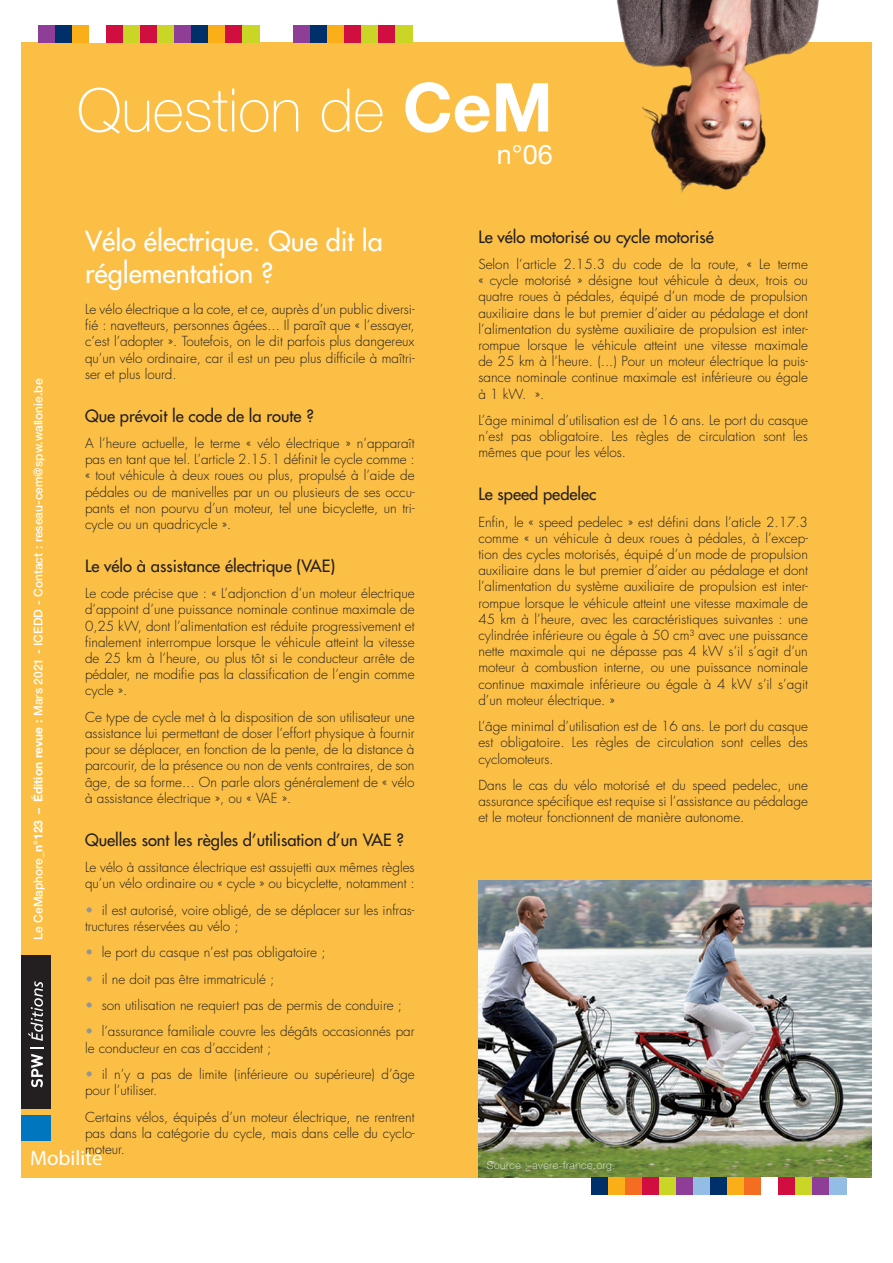
<style>
.page{position:relative;width:893px;height:1263px;background:#fff}
.page>*{position:absolute;margin:0;border:0;box-sizing:border-box;transform-origin:0 0}
.t1{font:100 60px "Helvetica Neue";color:#fff}
.t2{font:27px/32.4px "Futura";color:#fff}
.t3{font:27px "Helvetica Neue";color:#fff}
.t4{font:21px "Myriad Pro";color:#fff}
.t5{font:16.5px "Futura";color:#231f20}
.t6{font:300 13.5px/16.2px "Futura";color:#231f20;text-align:justify}
.t7{font:500 12px "Helvetica Neue";color:#fff}
.t8{font:100 10.5px "Helvetica Neue";letter-spacing:.05em;color:#fff}
.s1{font-weight:700;font-size:67.5px}
.s2{color:#939598}
.s3{font-weight:700}
</style>
<div class="page">
<div style="left:21px;top:43px;width:851px;height:1135px;background:#fbbf46"></div>
<img style="left:478px;top:880px;width:394px;height:298px">
<div style="left:38px;top:26px;width:17px;height:17px;background:#8f3e97"></div>
<div style="left:55px;top:26px;width:17px;height:17px;background:#00306a"></div>
<div style="left:72px;top:26px;width:17px;height:17px;background:#faaf18"></div>
<div style="left:106px;top:26px;width:17px;height:17px;background:#d10e40"></div>
<div style="left:123px;top:26px;width:17px;height:17px;background:#c9d626"></div>
<div style="left:140px;top:26px;width:17px;height:17px;background:#d10e40"></div>
<div style="left:157px;top:26px;width:17px;height:17px;background:#c9d626"></div>
<div style="left:174px;top:26px;width:17px;height:17px;background:#8f3e97"></div>
<div style="left:191px;top:26px;width:17px;height:17px;background:#00306a"></div>
<div style="left:208px;top:26px;width:17px;height:17px;background:#faaf18"></div>
<div style="left:225px;top:26px;width:17px;height:17px;background:#d10e40"></div>
<div style="left:242px;top:26px;width:17px;height:17px;background:#c9d626"></div>
<div style="left:293px;top:26px;width:17px;height:17px;background:#8f3e97"></div>
<div style="left:310px;top:26px;width:17px;height:17px;background:#00306a"></div>
<div style="left:327px;top:26px;width:17px;height:17px;background:#faaf18"></div>
<div style="left:344px;top:26px;width:17px;height:17px;background:#d10e40"></div>
<div style="left:361px;top:26px;width:17px;height:17px;background:#c9d626"></div>
<div style="left:378px;top:26px;width:17px;height:17px;background:#d10e40"></div>
<div style="left:395px;top:26px;width:17px;height:17px;background:#c9d626"></div>
<div style="left:21px;top:1115px;width:30px;height:25px;background:#0076be"></div>
<div style="left:21px;top:956px;width:30px;height:153px;background:#231f20"></div>
<svg style="left:31px;top:1054px;width:12px;height:33px"></svg>
<svg style="left:30px;top:1047px;width:14px;height:1px"></svg>
<svg style="left:28px;top:981px;width:15px;height:60px"></svg>
<div style="left:591px;top:1178px;width:17px;height:17px;background:#00306a"></div>
<div style="left:608px;top:1178px;width:17px;height:17px;background:#faaf18"></div>
<div style="left:625px;top:1178px;width:17px;height:17px;background:#f36e21"></div>
<div style="left:642px;top:1178px;width:17px;height:17px;background:#d10e40"></div>
<div style="left:659px;top:1178px;width:17px;height:17px;background:#c9d626"></div>
<div style="left:676px;top:1178px;width:17px;height:17px;background:#8f3e97"></div>
<div style="left:693px;top:1178px;width:17px;height:17px;background:#93bde5"></div>
<div style="left:710px;top:1178px;width:17px;height:17px;background:#00306a"></div>
<div style="left:727px;top:1178px;width:17px;height:17px;background:#faaf18"></div>
<div style="left:744px;top:1178px;width:17px;height:17px;background:#f36e21"></div>
<div style="left:778px;top:1178px;width:17px;height:17px;background:#d10e40"></div>
<div style="left:795px;top:1178px;width:17px;height:17px;background:#c9d626"></div>
<div style="left:812px;top:1178px;width:17px;height:17px;background:#8f3e97"></div>
<div style="left:829px;top:1178px;width:17px;height:17px;background:#93bde5"></div>
<img style="left:582px;top:0;width:268px;height:193px">
<h1 class="t1" style="left:77px;top:76px;width:477px">Question de <span class="s1">CeM</span></h1>
<h2 class="t3" style="left:497px;top:138px;width:57px">n°06</h2>
<h2 class="t2" style="left:85px;top:225px;width:299px">Vélo électrique. Que dit la réglementation ?</h2>
<p class="t6" style="left:85px;top:301px;width:331px">Le vélo électrique a la cote, et ce, auprès d’un public diversi&shy;fié : navetteurs, personnes âgées... Il paraît que « l’essayer, c’est l’adopter ». Toutefois, on le dit parfois plus dangereux qu’un vélo ordinaire, car il est un peu plus difficile à maîtri&shy;ser et plus lourd.</p>
<p class="t5" style="left:85px;top:405px;width:230px">Que prévoit le code de la route ?</p>
<p class="t6" style="left:85px;top:435px;width:331px">A l’heure actuelle, le terme « vélo électrique » n’apparaît pas en tant que tel. L’article 2.15.1 définit le cycle comme : « tout véhicule à deux roues ou plus, propulsé à l’aide de pédales ou de manivelles par un ou plusieurs de ses occu&shy;pants et non pourvu d’un moteur, tel une bicyclette, un tri&shy;cycle ou un quadricycle ».</p>
<p class="t5" style="left:85px;top:555px;width:252px">Le vélo à assistance électrique (VAE)</p>
<p class="t6" style="left:85px;top:585px;width:331px">Le code précise que : « L’adjonction d’un moteur électrique d’appoint d’une puissance nominale continue maximale de 0,25 kW, dont l’alimentation est réduite progressivement et finalement interrompue lorsque le véhicule atteint la vitesse de 25 km à l’heure, ou plus tôt si le conducteur arrête de pédaler, ne modifie pas la classification de l’engin comme cycle ».</p>
<p class="t6" style="left:85px;top:709px;width:331px">Ce type de cycle met à la disposition de son utilisateur une assistance lui permettant de doser l’effort physique à fournir pour se déplacer, en fonction de la pente, de la distance à parcourir, de la présence ou non de vents contraires, de son âge, de sa forme... On parle alors généralement de « vélo à assistance électrique », ou « VAE ».</p>
<p class="t5" style="left:85px;top:829px;width:320px">Quelles sont les règles d’utilisation d’un VAE ?</p>
<p class="t6" style="left:85px;top:859px;width:331px">Le vélo à assitance électrique est assujetti aux mêmes règles qu’un vélo ordinaire ou « cycle » ou bicyclette, notamment :</p>
<p class="t6" style="left:85px;top:902px;width:331px"><span class="s2">•</span> il est autorisé, voire obligé, de se déplacer sur les infras&shy;tructures réservées au vélo ;</p>
<p class="t6" style="left:85px;top:944px;width:242px"><span class="s2">•</span> le port du casque n’est pas obligatoire ;</p>
<p class="t6" style="left:85px;top:971px;width:191px"><span class="s2">•</span> il ne doit pas être immatriculé ;</p>
<p class="t6" style="left:85px;top:997px;width:318px"><span class="s2">•</span> son utilisation ne requiert pas de permis de conduire ;</p>
<p class="t6" style="left:85px;top:1024px;width:331px"><span class="s2">•</span> l’assurance familiale couvre les dégâts occasionnés par le conducteur en cas d’accident ;</p>
<p class="t6" style="left:85px;top:1066px;width:331px"><span class="s2">•</span> il n’y a pas de limite (inférieure ou supérieure) d’âge pour l’utiliser.</p>
<p class="t6" style="left:85px;top:1109px;width:331px">Certains vélos, équipés d’un moteur électrique, ne rentrent pas dans la catégorie du cycle, mais dans celle du cyclo&shy;moteur.</p>
<p class="t7" style="left:31px;top:940px;width:562px;rotate:-90deg">Le CeMaphore_<span class="s3">n°123 – Édition revue :</span> Mars 2021 - ICEDD - Contact : reseau-cem@spw.wallonie.be</p>
<h3 class="t4" style="left:30px;top:1146px;width:74px">Mobilité</h3>
<p class="t5" style="left:478px;top:226px;width:237px">Le vélo motorisé ou cycle motorisé</p>
<p class="t6" style="left:478px;top:256px;width:331px">Selon l’article 2.15.3 du code de la route, « Le terme « cycle motorisé » désigne tout véhicule à deux, trois ou quatre roues à pédales, équipé d’un mode de propulsion auxiliaire dans le but premier d’aider au pédalage et dont l’alimentation du système auxiliaire de propulsion est inter&shy;rompue lorsque le véhicule atteint une vitesse maximale de 25 km à l’heure. (...) Pour un moteur électrique la puis&shy;sance nominale continue maximale est inférieure ou égale à 1 kW. ».</p>
<p class="t6" style="left:478px;top:412px;width:331px">L’âge minimal d’utilisation est de 16 ans. Le port du casque n’est pas obligatoire. Les règles de circulation sont les mêmes que pour les vélos.</p>
<p class="t5" style="left:478px;top:484px;width:120px">Le speed pedelec</p>
<p class="t6" style="left:478px;top:514px;width:331px">Enfin, le « speed pedelec » est défini dans l’aticle 2.17.3 comme « un véhicule à deux roues à pédales, à l’excep&shy;tion des cycles motorisés, équipé d’un mode de propulsion auxiliaire dans le but premier d’aider au pédalage et dont l’alimentation du système auxiliaire de propulsion est inter&shy;rompue lorsque le véhicule atteint une vitesse maximale de 45 km à l’heure, avec les caractéristiques suivantes : une cylindrée inférieure ou égale à 50 cm³ avec une puissance nette maximale qui ne dépasse pas 4 kW s’il s’agit d’un moteur à combustion interne, ou une puissance nominale continue maximale inférieure ou égale à 4 kW s’il s’agit d’un moteur électrique. »</p>
<p class="t6" style="left:478px;top:719px;width:331px">L’âge minimal d’utilisation est de 16 ans. Le port du casque est obligatoire. Les règles de circulation sont celles des cyclomoteurs.</p>
<p class="t6" style="left:478px;top:777px;width:331px">Dans le cas du vélo motorisé et du speed pedelec, une assurance spécifique est requise si l’assistance au pédalage et le moteur fonctionnent de manière autonome.</p>
<p class="t8" style="left:487px;top:1159px;width:130px">Source : avere-france.org.</p>
</div>
